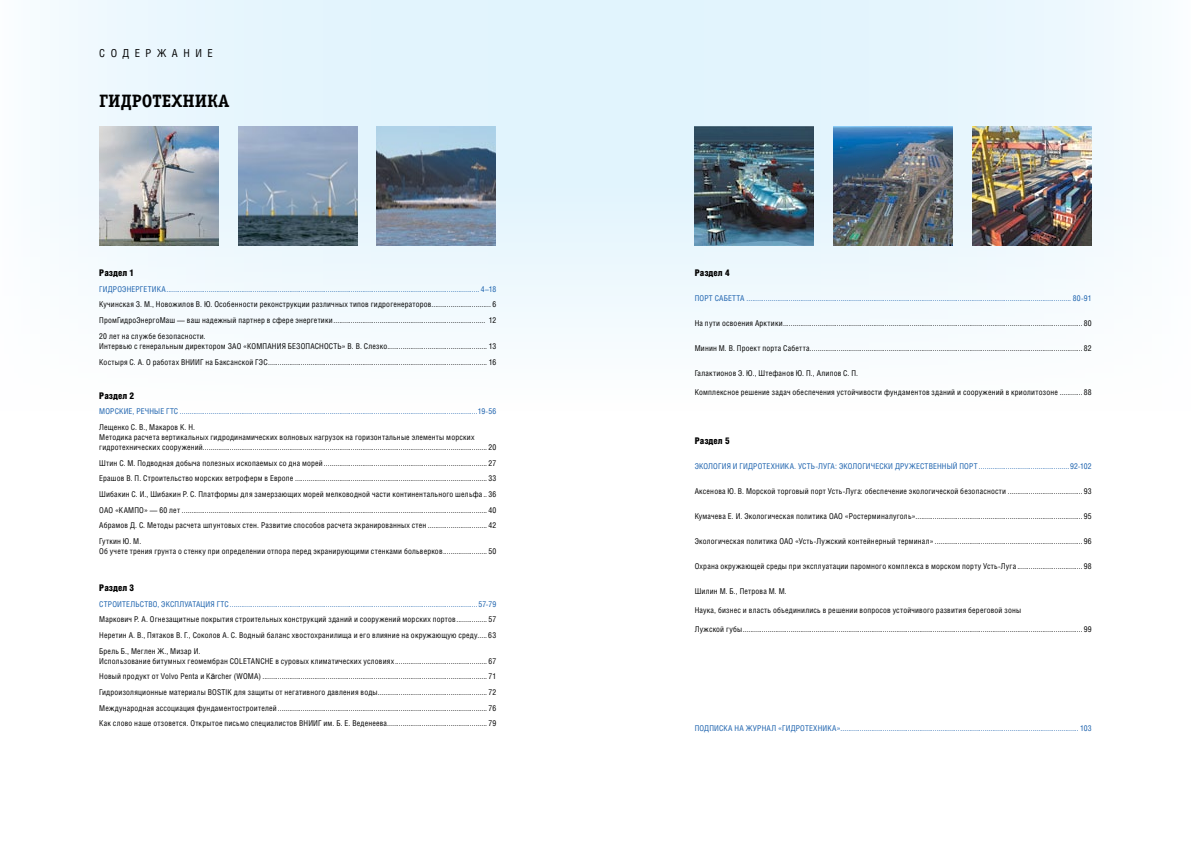
<style>
.page{position:relative;width:1191px;height:842px;background:#fff}
.page>*{position:absolute;margin:0;border:0;box-sizing:border-box;transform-origin:0 0}
.t1{font:700 18px "Officina Serif C";color:#000}
.t2{font:11px "Helios Cond";color:#000}
.t3{font:900 9.2px "Helios Cond";color:#000}
.t4{font:8px/15.7px "Helios Cond";letter-spacing:.025em;color:#000;text-align:justify}
.t5{font:8px "Helios Cond";letter-spacing:.025em;color:#185fac}
.s1{font-family:"Arial"}
</style>
<div class="page">
<div style="left:595px;top:0;width:596px;height:842px;background:linear-gradient(to right,#dbf1fc,#f2f9fe)"></div>
<div style="left:595px;top:179px;width:596px;height:663px;background:#fff"></div>
<img style="left:695px;top:127px;width:119px;height:119px">
<img style="left:833px;top:127px;width:119px;height:119px">
<img style="left:972px;top:127px;width:119px;height:119px">
<div style="left:0;top:0;width:595px;height:842px;background:linear-gradient(to right,#f2f9fd,#dbf1fc)"></div>
<div style="left:0;top:179px;width:595px;height:663px;background:#fff"></div>
<img style="left:99px;top:127px;width:119px;height:119px">
<img style="left:238px;top:127px;width:119px;height:119px">
<img style="left:377px;top:127px;width:119px;height:119px">
<h2 class="t2" style="left:99px;top:46px;width:24px">С ОДЕРЖА</h2>
<h2 class="t2" style="left:183px;top:46px;width:21px">Н ИЕ</h2>
<h1 class="t1" style="left:99px;top:91px;width:132px">ГИДРОТЕХНИКА</h1>
<p class="t3" style="left:99px;top:268px;width:36px">Раздел 1</p>
<p class="t5" style="left:99px;top:284px;width:398px">Гидроэнергетика................................................................................................................................................................... 4–18</p>
<p class="t4" style="left:99px;top:297px;width:398px">Кучинская З. М., Новожилов В. Ю. Особенности реконструкции различных типов гидрогенераторов............................... 6<br>ПромГидроЭнергоМаш — ваш надежный партнер в сфере энергетики............................................................................... 12<br>20 лет на службе безопасности.</p>
<p class="t4" style="left:99px;top:338px;width:398px">Интервью с генеральным директором ЗАО «КОМПАНИЯ БЕЗОПАСНОСТЬ» В. В. Слезко.................................................... 13<br>Костыря С. А. О работах ВНИИГ на Баксанской ГЭС.................................................................................................................. 16</p>
<p class="t3" style="left:99px;top:390px;width:36px">Раздел 2</p>
<p class="t5" style="left:99px;top:407px;width:398px">Морские, речные ГТС ...........................................................................................................................................................19-56</p>
<p class="t4" style="left:99px;top:422px;width:398px;line-height:10px;text-align:left">Лещенко С. В., Макаров К. Н.<br>Методика расчета вертикальных гидродинамических волновых нагрузок на горизонтальные элементы морских гидротехнических сооружений.................................................................................................................................................... 20</p>
<p class="t4" style="left:99px;top:455px;width:398px">Штин С. М. Подводная добыча полезных ископаемых со дна морей ..................................................................................... 27<br>Ерашов В. П. Строительство морских ветроферм в Европе .................................................................................................... 33<br>Шибакин С. И., Шибакин Р. С. Платформы для замерзающих морей мелководной части континентального шельфа.. 36<br>ОАО</p>
<p class="t4" style="left:99px;top:502px;width:398px;text-indent:16px">«КАМПО» — 60 лет ............................................................................................................................................................... 40<br>Абрамов Д. С. Методы расчета шпунтовых стен. Развитие способов расчета экранированных стен ............................... 42<br>Гуткин Ю. М.</p>
<p class="t4" style="left:99px;top:543px;width:398px">Об учете трения грунта о стенку при определении отпора перед экранирующими стенками больверков....................... 50</p>
<p class="t3" style="left:99px;top:582px;width:36px">Раздел 3</p>
<p class="t5" style="left:99px;top:599px;width:68px">Строительство, эксп</p>
<p class="t5" style="left:179px;top:599px;width:318px">луатация ГТС.................................................................................................................................57-79</p>
<p class="t4" style="left:99px;top:611px;width:398px">Маркович Р. А. Огнезащитные покрытия строительных конструкций зданий и сооружений морских портов................ 57<br>Неретин А. В., Пятаков В. Г., Соколов А. С. Водный баланс хвостохранилища и его влияние на окружающую среду..... 63<br>Брель Б., Меглен Ж., Мизар И.</p>
<p class="t4" style="left:99px;top:653px;width:398px">Использование битумных геомембран COLETANCHE в суровых климатических условиях................................................ 67<br>Новый продукт от Volvo Penta и K<span class="s1">ä</span>rcher (WOMA) ..................................................................................................................... 71<br>Гидроизоляционные материалы BOSTIK для защиты от негативного давления воды......................................................... 72<br>Международная ассоциация фундаментостроителей ............................................................................................................. 76<br>Как слово наше отзовется. Открытое письмо специалистов ВНИИГ им. Б. Е. Веденеева.................................................... 79</p>
<p class="t3" style="left:694px;top:268px;width:36px">Раздел 4</p>
<p class="t5" style="left:694px;top:293px;width:398px">Порт Сабетта ......................................................................................................................................................................... 80-91</p>
<p class="t4" style="left:694px;top:315px;width:398px">На пути освоения Арктики............................................................................................................................................................ 80</p>
<p class="t4" style="left:694px;top:340px;width:398px">Минин М. В. Проект порта Сабетта.............................................................................................................................................. 82</p>
<p class="t4" style="left:694px;top:365px;width:165px">Галактионов Э. Ю., Штефанов Ю. П., Алипов С. П.</p>
<p class="t4" style="left:694px;top:384px;width:398px">Комплексное решение задач обеспечения устойчивости фундаментов зданий и сооружений в криолитозоне ............ 88</p>
<p class="t3" style="left:694px;top:436px;width:36px">Раздел 5</p>
<p class="t5" style="left:694px;top:462px;width:398px">Экология и гидротехника. Усть-Луга: экологически дружественный порт ...............................................92-102</p>
<p class="t4" style="left:694px;top:483px;width:398px">Аксенова Ю. В. Морской торговый порт Усть-Луга: обеспечение экологической безопасности ....................................... 93</p>
<p class="t4" style="left:694px;top:508px;width:140px">Кумачева Е. И. Экологическая политика ОАО</p>
<p class="t4" style="left:844px;top:508px;width:248px">«Ростерминалуголь»....................................................................................... 95</p>
<p class="t4" style="left:694px;top:533px;width:90px">Экологическая политика ОАО</p>
<p class="t4" style="left:795px;top:533px;width:298px">«Усть-Лужский контейнерный терминал» ............................................................................. 96</p>
<p class="t4" style="left:694px;top:558px;width:398px">Охрана окружающей среды при эксплуатации паромного комплекса в морском порту Усть-Луга .................................. 98</p>
<p class="t4" style="left:694px;top:583px;width:94px">Шилин М. Б., Петрова М. М.</p>
<p class="t4" style="left:694px;top:602px;width:328px">Наука, бизнес и власть объединились в решении вопросов устойчивого развития береговой зоны</p>
<p class="t4" style="left:694px;top:621px;width:398px">Лужской губы................................................................................................................................................................................. 99</p>
<p class="t5" style="left:694px;top:724px;width:97px">Подписка на журнал «ГИДРОТЕХ</p>
<p class="t5" style="left:817px;top:724px;width:275px">НИКА»............................................................................................................................ 103</p>
</div>
